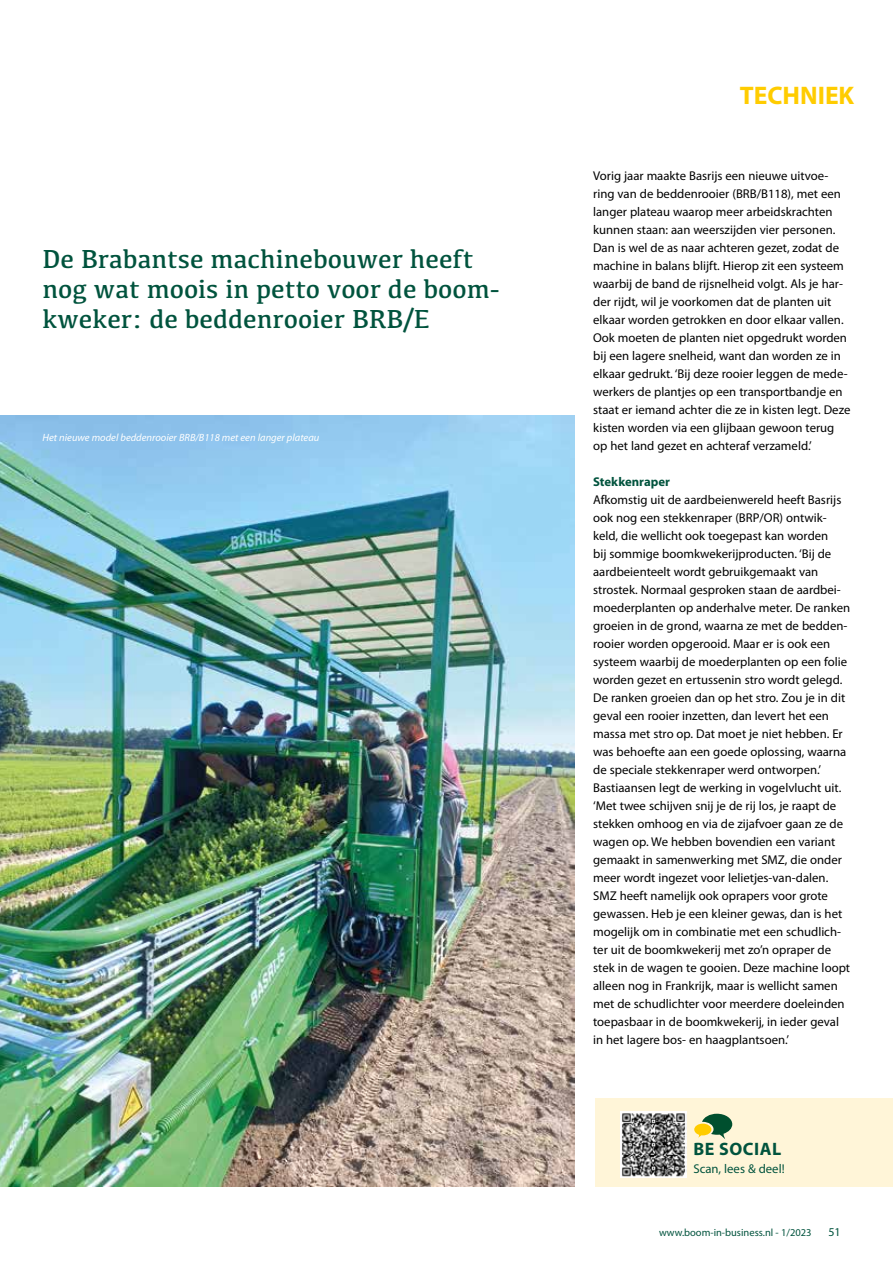
<style>
.page{position:relative;width:893px;height:1263px;background:#fff}
.page>*{position:absolute;margin:0;border:0;box-sizing:border-box;transform-origin:0 0}
.t1{font:27px/30px "Kefa";color:#00533d}
.t2{font:700 25.5px "Myriad Pro";color:#fc0}
.t3{font:700 18px "Myriad Pro";letter-spacing:.03em;color:#00533d}
.t4{font:12.75px/18px "Myriad Pro";color:#000}
.t5{font:12.75px "Myriad Pro";color:#00533d}
.t6{font:700 12.75px "Myriad Pro";color:#00533d}
.t7{font:12px "Myriad Pro";color:#00533d}
.t8{font:italic 10.5px "Myriad Pro";color:#fff}
.t9{font:10.5px "Myriad Pro";color:#00533d}
</style>
<div class="page">
<img style="left:0;top:415px;width:574px;height:771px">
<div style="left:595px;top:1098px;width:298px;height:89px;background:#fff5d8"></div>
<img style="left:621px;top:1111px;width:65px;height:66px">
<svg style="left:694px;top:1114px;width:38px;height:25px"></svg>
<h1 class="t1" style="left:43px;top:243px;width:459px">De Brabantse machinebouwer heeft nog wat moois in petto voor de boom&shy;kweker: de beddenrooier BRB/E</h1>
<p class="t8" style="left:43px;top:431px;width:278px">Het nieuwe model beddenrooier BRB/B118 met een langer plateau</p>
<h2 class="t2" style="left:740px;top:79px;width:116px">TECHNIEK</h2>
<p class="t4" style="left:593px;top:167px;width:259px">Vorig jaar maakte Basrijs een nieuwe uitvoe&shy;ring van de beddenrooier (BRB/B118), met een langer plateau waarop meer arbeidskrachten kunnen staan: aan weerszijden vier personen.<br>Dan is wel de as naar achteren gezet, zodat de machine in balans blijft. Hierop zit een systeem waarbij de band de rijsnelheid volgt. Als je har&shy;der rijdt, wil je voorkomen dat de planten uit elkaar worden getrokken en door elkaar vallen.<br>Ook moeten de planten niet opgedrukt worden bij een lagere snelheid, want dan worden ze in elkaar gedrukt. ‘Bij deze rooier leggen de mede&shy;werkers de plantjes op een transportbandje en staat er iemand achter die ze in kisten legt. Deze kisten worden via een glijbaan gewoon terug op het land gezet en achteraf verzameld.’</p>
<p class="t6" style="left:593px;top:473px;width:78px">Stekkenraper</p>
<p class="t4" style="left:593px;top:491px;width:258px">Afkomstig uit de aardbeienwereld heeft Basrijs ook nog een stekkenraper (BRP/OR) ontwik&shy;keld, die wellicht ook toegepast kan worden<br>bij sommige boomkwekerijproducten. ‘Bij de aardbeienteelt wordt gebruikgemaakt van strostek. Normaal gesproken staan de aardbei&shy;moederplanten op anderhalve meter. De ranken groeien in de grond, waarna ze met de bedden&shy;rooier worden opgerooid. Maar er is ook een systeem waarbij de moederplanten op een folie worden gezet en ertussenin stro wordt gelegd.<br>De ranken groeien dan op het stro. Zou je in dit geval een rooier inzetten, dan levert het een massa met stro op. Dat moet je niet hebben. Er was behoefte aan een goede oplossing, waarna de speciale stekkenraper werd ontworpen.’ Bastiaansen legt de werking in vogelvlucht uit. ‘Met twee schijven snij je de rij los, je raapt de stekken omhoog en via de zijafvoer gaan ze de wagen op. We hebben bovendien een variant gemaakt in samenwerking met SMZ, die onder meer wordt ingezet voor lelietjes-van-dalen.<br>SMZ heeft namelijk ook oprapers voor grote gewassen. Heb je een kleiner gewas, dan is het mogelijk om in combinatie met een schudlich&shy;ter uit de boomkwekerij met zo’n opraper de stek in de wagen te gooien. Deze machine loopt alleen nog in Frankrijk, maar is wellicht samen met de schudlichter voor meerdere doeleinden toepasbaar in de boomkwekerij, in ieder geval in het lagere bos- en haagplantsoen.’</p>
<h3 class="t3" style="left:693px;top:1137px;width:89px">BE SOCIAL</h3>
<p class="t5" style="left:693px;top:1161px;width:93px">Scan, lees &amp; deel!</p>
<p class="t9" style="left:659px;top:1226px;width:154px">www.boom-in-business.nl - 1/2023</p>
<p class="t7" style="left:828px;top:1224px;width:14px">51</p>
</div>
